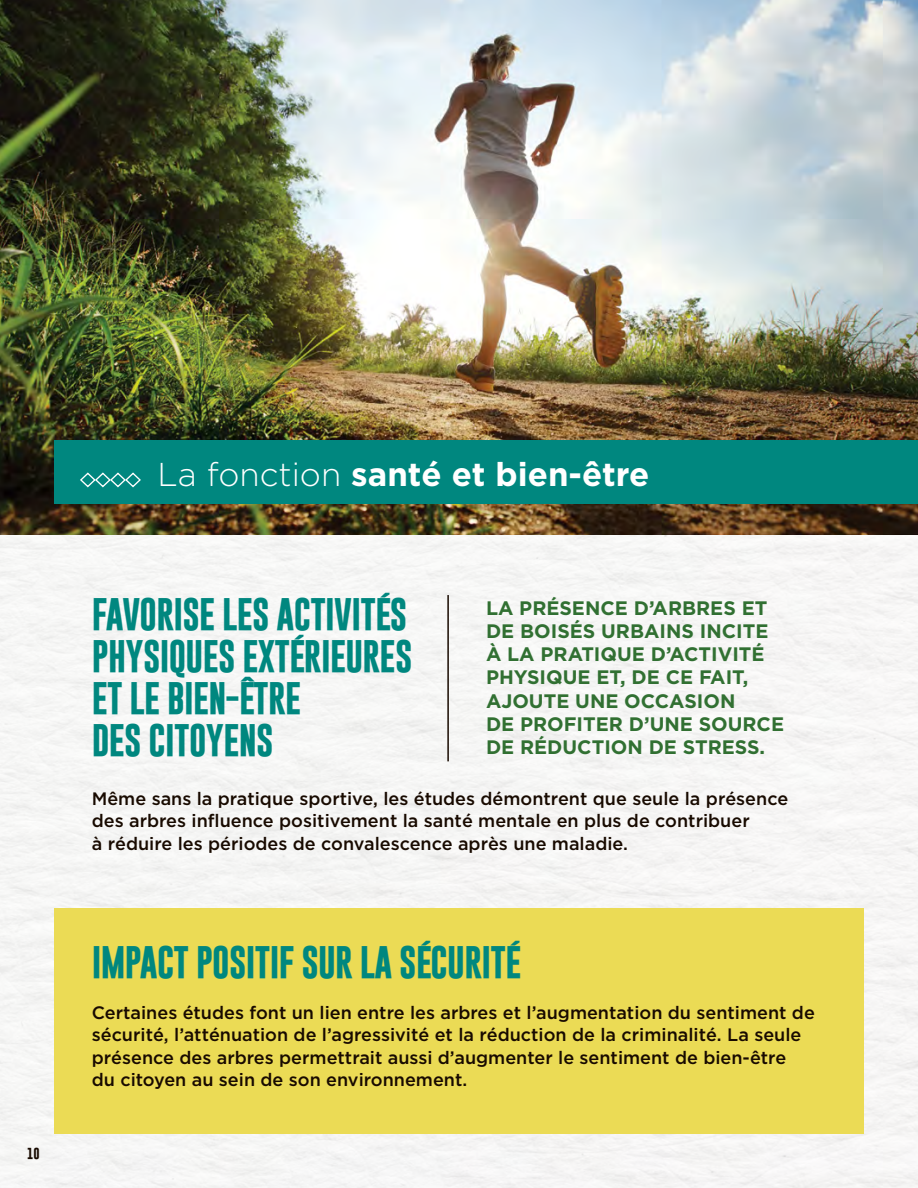
<style>
.page{position:relative;width:918px;height:1188px;background:#fff}
.page>*{position:absolute;margin:0;border:0;box-sizing:border-box;transform-origin:0 0}
.t1{font:700 33px/42px "Gobold";letter-spacing:-.02em;color:#00877f}
.t2{font:700 33px "Gotham";color:#fff}
.t3{font:700 19.5px/23.2px "Gotham";color:#317032}
.t4{font:500 18px/22.5px "Gotham";color:#180a00}
.t5{font:700 11.55px "Gobold";color:#180a00}
.s1{font-weight:300}
</style>
<div class="page">
<div style="left:54px;top:908px;width:810px;height:226px;background:#ebdb55"></div>
<img style="left:0;top:0;width:918px;height:535px">
<div style="left:54px;top:441px;width:864px;height:63px;background:#00877f"></div>
<svg style="left:80px;top:472px;width:61px;height:16px"></svg>
<hr style="left:447px;top:595px;width:2px;height:166px;background:#180a00">
<p class="t5" style="left:27px;top:1146px;width:14px">10</p>
<h1 class="t2" style="left:158px;top:456px;width:493px"><span class="s1">La fonction</span> SANTÉ ET BIEN-ÊTRE</h1>
<h1 class="t1" style="left:92px;top:593px;width:322px">FAVORISE LES ACTIVITÉS<br>PHYSIQUES EXTÉRIEURES<br>ET LE BIEN-ÊTRE<br>DES CITOYENS</h1>
<p class="t4" style="left:92px;top:787px;width:698px">Même sans la pratique sportive, les études démontrent que seule la présence des arbres influence positivement la santé mentale en plus de contribuer<br>à réduire les périodes de convalescence après une maladie.</p>
<p class="t3" style="left:486px;top:596px;width:300px">LA PRÉSENCE D’ARBRES ET<br>DE BOISÉS URBAINS INCITE<br>À LA PRATIQUE D’ACTIVITÉ<br>PHYSIQUE ET, DE CE FAIT,<br>AJOUTE UNE OCCASION<br>DE PROFITER D’UNE SOURCE<br>DE RÉDUCTION DE STRESS.</p>
<h1 class="t1" style="left:92px;top:942px;width:430px">IMPACT POSITIF SUR LA SÉCURITÉ</h1>
<p class="t4" style="left:92px;top:1001px;width:725px">Certaines études font un lien entre les arbres et l’augmentation du sentiment de sécurité, l’atténuation de l’agressivité et la réduction de la criminalité. La seule présence des arbres permettrait aussi d’augmenter le sentiment de bien-être<br>du citoyen au sein de son environnement.</p>
</div>
